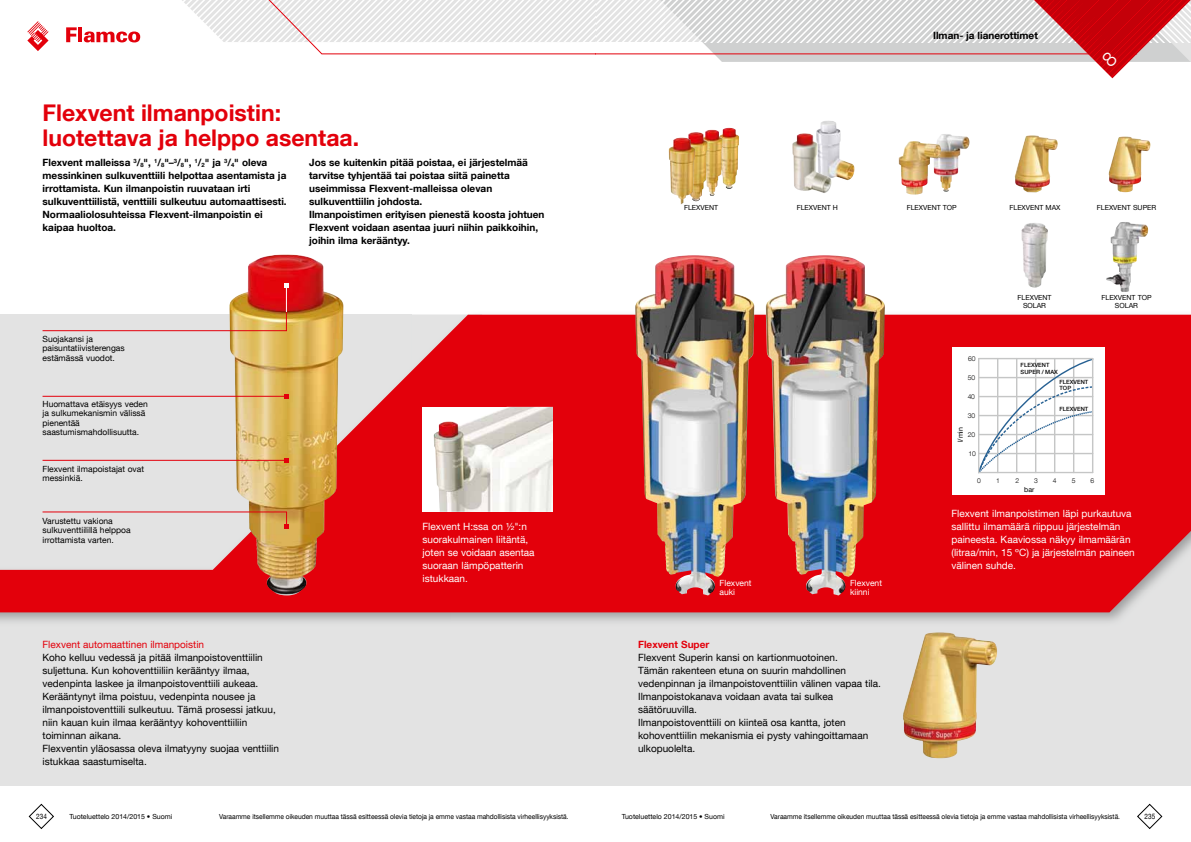
<style>
.page{position:relative;width:1191px;height:842px;background:#fff}
.page>*{position:absolute;margin:0;border:0;box-sizing:border-box;transform-origin:0 0}
.t1{font:700 23px/25px "Helvetica Neue LT Com";color:#e3000b}
.t2{font:10px/13px "Helvetica Neue LT Com";color:#000}
.t3{font:700 10px/13px "Helvetica Neue LT Com";color:#000}
.t4{font:10px/13px "Helvetica Neue LT Com";color:#fff}
.t5{font:10px "Helvetica Neue LT Com";color:#e3000b}
.t6{font:700 10px "Helvetica Neue LT Com";color:#e3000b}
.t7{font:8.5px/9.5px "Helvetica Neue LT Com";color:#000}
.t8{font:8.5px/9.5px "Helvetica Neue LT Com";color:#fff}
.t9{font:7.5px "Helvetica Neue LT Com";color:#000;scale:.85 1}
.t10{font:7px "Helvetica Neue LT Com";letter-spacing:-.005em;color:#000;scale:.95 1}
.t11{font:7px/7.8px "Helvetica Neue LT Com";letter-spacing:-.005em;color:#000;text-align:center}
.t12{font:300 6.7px "Helvetica Neue LT Com";letter-spacing:-.03em;color:#000}
.t13{font:500 5.8px/6.2px "Helvetica Neue LT Com";color:#000}
.s1{font-size:5.8px}
</style>
<div class="page">
<svg style="left:1137px;top:804px;width:25px;height:25px"></svg>
<svg style="left:29px;top:804px;width:25px;height:25px"></svg>
<svg style="left:27px;top:21px;width:22px;height:30px"></svg>
<svg style="left:66px;top:27px;width:11px;height:15px"></svg>
<hr style="left:78px;top:27px;width:4px;height:15px;background:#e3000b">
<div style="left:0;top:485px;width:1191px;height:300px;background:#e3e3e3"></div>
<img style="left:0;top:309px;width:380px;height:6px">
<img style="left:380px;top:309px;width:385px;height:6px">
<img style="left:853px;top:309px;width:338px;height:6px">
<svg style="left:0;top:315px;width:1191px;height:297px;background:#e0444a"></svg>
<img style="left:719px;top:128px;width:11px;height:61px">
<img style="left:705px;top:130px;width:9px;height:66px">
<img style="left:684px;top:132px;width:23px;height:69px">
<img style="left:937px;top:134px;width:12px;height:58px">
<img style="left:816px;top:121px;width:38px;height:59px">
<img style="left:229px;top:254px;width:95px;height:341px">
<div style="left:422px;top:407px;width:131px;height:105px;background:#fff"></div>
<img style="left:434px;top:407px;width:119px;height:105px">
<div style="left:952px;top:347px;width:152px;height:148px;background:#fff"></div>
<svg style="left:978px;top:358px;width:116px;height:116px"></svg>
<hr style="left:978px;top:358px;width:114px;height:1px;background:#c5c6c6">
<hr style="left:978px;top:472px;width:114px;height:1px;background:#c5c6c6">
<hr style="left:978px;top:359px;width:1px;height:113px;background:#c5c6c6">
<hr style="left:1092px;top:359px;width:1px;height:113px;background:#c5c6c6">
<img style="left:635px;top:255px;width:119px;height:340px">
<img style="left:765px;top:255px;width:88px;height:340px">
<img style="left:668px;top:138px;width:27px;height:66px">
<img style="left:1021px;top:223px;width:27px;height:65px">
<img style="left:792px;top:133px;width:39px;height:60px">
<img style="left:898px;top:141px;width:43px;height:54px">
<img style="left:1108px;top:136px;width:42px;height:56px">
<img style="left:1014px;top:135px;width:43px;height:57px">
<img style="left:1106px;top:222px;width:42px;height:70px">
<hr style="left:43px;top:460px;width:244px;height:1px;background:#e3000b">
<svg style="left:285px;top:458px;width:4px;height:4px"></svg>
<hr style="left:43px;top:396px;width:244px;height:1px;background:#e3000b">
<svg style="left:285px;top:394px;width:4px;height:4px"></svg>
<svg style="left:42px;top:511px;width:246px;height:18px"></svg>
<svg style="left:42px;top:283px;width:246px;height:49px"></svg>
<img style="left:903px;top:632px;width:94px;height:126px">
<svg style="left:84px;top:0;width:1107px;height:78px"></svg>
<h1 class="t1" style="left:43px;top:100px;width:318px">Flexvent ilmanpoistin: luotettava ja helppo asentaa.</h1>
<p class="t3" style="left:43px;top:156px;width:246px">Flexvent malleissa <sup>3</sup>/<span class="s1">8</span>", <sup>1</sup>/<span class="s1">8</span>"–<sup>3</sup>/<span class="s1">8</span>", <sup>1</sup>/<span class="s1">2</span>" ja <sup>3</sup>/<span class="s1">4</span>" oleva messinkinen sulkuventtiili helpottaa asentamista ja irrottamista. Kun ilmanpoistin ruuvataan irti sulkuventtiilistä, venttiili sulkeutuu automaattisesti.<br>Normaaliolosuhteissa Flexvent-ilmanpoistin ei kaipaa huoltoa.</p>
<p class="t3" style="left:309px;top:156px;width:237px">Jos se kuitenkin pitää poistaa, ei järjestelmää tarvitse tyhjentää tai poistaa siitä painetta useimmissa Flexvent-malleissa olevan sulkuventtiilin johdosta.<br>Ilmanpoistimen erityisen pienestä koosta johtuen Flexvent voidaan asentaa juuri niihin paikkoihin, joihin ilma kerääntyy.</p>
<p class="t7" style="left:43px;top:333px;width:84px">Suojakansi ja paisuntatiivisterengas estämässä vuodot.</p>
<p class="t7" style="left:43px;top:398px;width:107px">Huomattava etäisyys veden ja sulkumekanismin välissä pienentää saastumismahdollisuutta.</p>
<p class="t7" style="left:43px;top:464px;width:103px">Flexvent ilmapoistajat ovat messinkiä.</p>
<p class="t7" style="left:43px;top:516px;width:90px">Varustettu vakiona sulkuventtiilillä helppoa irrottamista varten.</p>
<p class="t4" style="left:422px;top:520px;width:113px">Flexvent H:ssa on ½":n suorakulmainen liitäntä, joten se voidaan asentaa suoraan lämpöpatterin istukkaan.</p>
<p class="t5" style="left:43px;top:638px;width:163px">Flexvent automaattinen ilmanpoistin</p>
<p class="t2" style="left:43px;top:650px;width:238px">Koho kelluu vedessä ja pitää ilmanpoistoventtiilin suljettuna. Kun kohoventtiiliin kerääntyy ilmaa, vedenpinta laskee ja ilmanpoistoventtiili aukeaa.<br>Kerääntynyt ilma poistuu, vedenpinta nousee ja ilmanpoistoventtiili sulkeutuu. Tämä prosessi jatkuu, niin kauan kuin ilmaa kerääntyy kohoventtiiliin toiminnan aikana.<br>Flexventin yläosassa oleva ilmatyyny suojaa venttiilin istukkaa saastumiselta.</p>
<p class="t9" style="left:36px;top:811px;width:14px">234</p>
<p class="t11" style="left:69px;top:813px;width:104px">Tuoteluettelo 2014/2015 • Suomi</p>
<p class="t10" style="left:219px;top:812px;width:369px">Varaamme itsellemme oikeuden muuttaa tässä esitteessä olevia tietoja ja emme vastaa mahdollisista virheellisyyksistä.</p>
<p class="t11" style="left:684px;top:203px;width:36px">FLEXVENT</p>
<p class="t3" style="left:933px;top:29px;width:106px">Ilman- ja lianerottimet</p>
<p class="t11" style="left:796px;top:203px;width:43px">FLEXVENT H</p>
<p class="t11" style="left:906px;top:203px;width:52px">FLEXVENT TOP</p>
<p class="t11" style="left:1009px;top:203px;width:53px">FLEXVENT MAX</p>
<p class="t11" style="left:1096px;top:203px;width:61px">FLEXVENT SUPER</p>
<p class="t11" style="left:1017px;top:293px;width:36px">FLEXVENT<br>SOLAR</p>
<p class="t11" style="left:1101px;top:293px;width:52px">FLEXVENT TOP<br>SOLAR</p>
<p class="t12" style="left:968px;top:354px;width:9px">60</p>
<p class="t12" style="left:968px;top:373px;width:9px">50</p>
<p class="t12" style="left:967px;top:392px;width:9px">40</p>
<p class="t12" style="left:968px;top:411px;width:9px">30</p>
<p class="t11" style="left:956px;top:442px;width:17px;rotate:-90deg">l/min</p>
<p class="t12" style="left:968px;top:430px;width:9px">20</p>
<p class="t12" style="left:968px;top:449px;width:9px">10</p>
<p class="t13" style="left:1020px;top:362px;width:39px">FLEXVENT<br>SUPER / MAX</p>
<p class="t13" style="left:1059px;top:378px;width:30px">FLEXVENT<br>TOP</p>
<p class="t13" style="left:1059px;top:406px;width:30px">FLEXVENT</p>
<p class="t12" style="left:977px;top:476px;width:5px">0</p>
<p class="t12" style="left:996px;top:476px;width:5px">1</p>
<p class="t12" style="left:1015px;top:476px;width:5px">2</p>
<p class="t12" style="left:1034px;top:476px;width:5px">3</p>
<p class="t12" style="left:1053px;top:476px;width:5px">4</p>
<p class="t12" style="left:1071px;top:476px;width:5px">5</p>
<p class="t12" style="left:1090px;top:476px;width:5px">6</p>
<p class="t11" style="left:1024px;top:486px;width:12px">bar</p>
<p class="t4" style="left:951px;top:507px;width:185px">Flexvent ilmanpoistimen läpi purkautuva sallittu ilmamäärä riippuu järjestelmän paineesta. Kaaviossa näkyy ilmamäärän (litraa/min, 15 ºC) ja järjestelmän paineen välinen suhde.</p>
<p class="t8" style="left:719px;top:578px;width:33px">Flexvent auki</p>
<p class="t8" style="left:850px;top:578px;width:33px">Flexvent kiinni</p>
<p class="t6" style="left:638px;top:638px;width:73px">Flexvent Super</p>
<p class="t2" style="left:638px;top:650px;width:244px">Flexvent Superin kansi on kartionmuotoinen.<br>Tämän rakenteen etuna on suurin mahdollinen vedenpinnan ja ilmanpoistoventtiilin välinen vapaa tila.<br>Ilmanpoistokanava voidaan avata tai sulkea säätöruuvilla.<br>Ilmanpoistoventtiili on kiinteä osa kantta, joten kohoventtiilin mekanismia ei pysty vahingoittamaan ulkopuolelta.</p>
<p class="t11" style="left:621px;top:813px;width:104px">Tuoteluettelo 2014/2015 • Suomi</p>
<p class="t10" style="left:770px;top:812px;width:369px">Varaamme itsellemme oikeuden muuttaa tässä esitteessä olevia tietoja ja emme vastaa mahdollisista virheellisyyksistä.</p>
<p class="t9" style="left:1144px;top:811px;width:14px">235</p>
</div>
